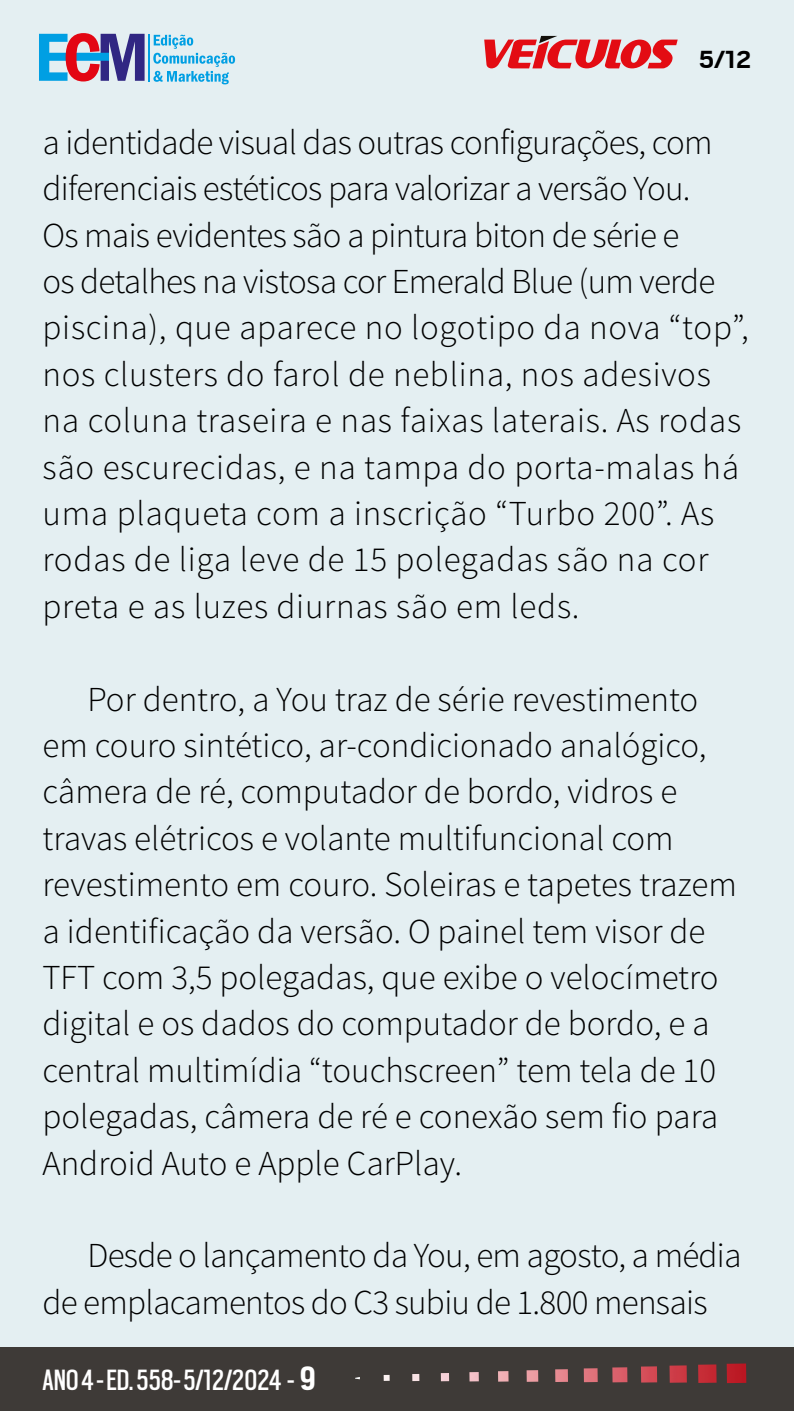
<style>
.page{position:relative;width:794px;height:1411px;background:#fff}
.page>*{position:absolute;margin:0;border:0;box-sizing:border-box;transform-origin:0 0}
.t1{font:300 35px/46.4px "Source Sans Pro";color:#000}
.t2{font:300 35px/46.4px "Source Sans Pro";letter-spacing:-.02em;color:#000}
.t3{font:32.5px "Scout Cond";color:#fff}
.t4{font:700 27.5px "Scout";color:#000}
.s1{font-weight:700;font-size:37.5px}
</style>
<div class="page">
<div style="left:0;top:0;width:794px;height:1347px;background:#e4eff2"></div>
<div style="left:0;top:1347px;width:794px;height:63px;background:#3e3a37"></div>
<img style="left:726px;top:1363px;width:20px;height:19px">
<img style="left:698px;top:1364px;width:18px;height:18px">
<img style="left:669px;top:1365px;width:18px;height:17px">
<img style="left:641px;top:1366px;width:16px;height:16px">
<img style="left:612px;top:1367px;width:15px;height:15px">
<img style="left:584px;top:1368px;width:14px;height:13px">
<svg style="left:555px;top:1369px;width:13px;height:12px"></svg>
<svg style="left:526px;top:1370px;width:12px;height:11px"></svg>
<svg style="left:498px;top:1371px;width:10px;height:10px"></svg>
<svg style="left:469px;top:1372px;width:10px;height:9px"></svg>
<svg style="left:441px;top:1373px;width:8px;height:8px"></svg>
<svg style="left:412px;top:1374px;width:7px;height:6px"></svg>
<svg style="left:384px;top:1374px;width:6px;height:6px"></svg>
<hr style="left:149px;top:34px;width:1px;height:47px;background:#009fe3">
<svg style="left:153px;top:35px;width:82px;height:49px"></svg>
<svg style="left:39px;top:33px;width:106px;height:48px"></svg>
<svg style="left:484px;top:36px;width:193px;height:32px"></svg>
<p class="t4" style="left:699px;top:47px;width:54px">5/12</p>
<p class="t1" style="left:43px;top:119px;width:708px">a identidade visual das outras configurações, com diferenciais estéticos para valorizar a versão You.<br>Os mais evidentes são a pintura biton de série e<br>os detalhes na vistosa cor Emerald Blue (um verde piscina), que aparece no logotipo da nova “top”, nos clusters do farol de neblina, nos adesivos na coluna traseira e nas faixas laterais. As rodas são escurecidas, e na tampa do porta-malas há uma plaqueta com a inscrição “Turbo 200”. As rodas de liga leve de 15 polegadas são na cor preta e as luzes diurnas são em leds.</p>
<p class="t1" style="left:42px;top:676px;width:696px;text-indent:45px">Por dentro, a You traz de série revestimento em couro sintético, ar-condicionado analógico, câmera de ré, computador de bordo, vidros e travas elétricos e volante multifuncional com revestimento em couro. Soleiras e tapetes trazem a identificação da versão. O painel tem visor de TFT com 3,5 polegadas, que exibe o velocímetro digital e os dados do computador de bordo, e a central multimídia “touchscreen” tem tela de 10 polegadas, câmera de ré e conexão sem fio para Android Auto e Apple CarPlay.</p>
<p class="t2" style="left:42px;top:1232px;width:701px;text-indent:45px">Desde o lançamento da You, em agosto, a média de emplacamentos do C3 subiu de 1.800 mensais</p>
<p class="t3" style="left:43px;top:1358px;width:274px">ANO 4 - ED. 558- 5/12/2024 - <span class="s1">9</span></p>
</div>
